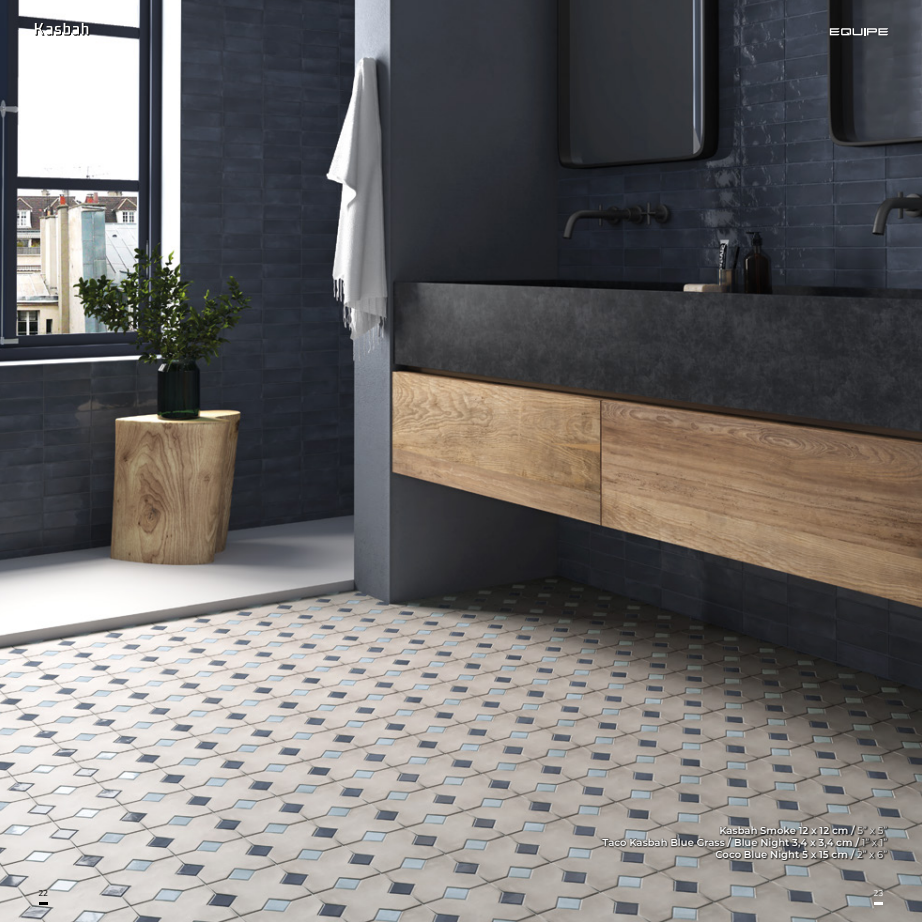
<style>
.page{position:relative;width:922px;height:922px;background:#fff}
.page>*{position:absolute;margin:0;border:0;box-sizing:border-box;transform-origin:0 0}
.datos_ambiente{font:600 10px "Montserrat";color:#fff}
.t1{font:8.75px "Titillium Web";color:#000}
.t2{font:8.75px "Titillium Web";color:#fff}
.s1{font-weight:400}
</style>
<div class="page">
<img style="left:0;top:0;width:921px;height:921px">
<div style="left:601px;top:824px;width:287px;height:37px;background:#000;opacity:.75"></div>
<svg style="left:873px;top:901px;width:9px;height:3px"></svg>
<div style="left:825px;top:24px;width:66px;height:15px;background:#000;opacity:.45"></div>
<svg style="left:829px;top:28px;width:59px;height:7px"></svg>
<svg style="left:39px;top:901px;width:9px;height:3px"></svg>
<svg style="left:35px;top:23px;width:54px;height:12px"></svg>
<p class="datos_ambiente" style="left:719px;top:823px;width:169px">Kasbah Smoke 12 x 12 cm / <span class="s1">5” x 5”</span></p>
<p class="datos_ambiente" style="left:602px;top:835px;width:286px">Taco Kasbah Blue Grass / Blue Night 3,4 x 3,4 cm / <span class="s1">1” x 1”</span></p>
<p class="datos_ambiente" style="left:715px;top:847px;width:173px">Coco Blue Night 5 x 15 cm / <span class="s1">2” x 6”</span></p>
<p class="t1" style="left:38px;top:886px;width:11px">22</p>
<p class="t2" style="left:873px;top:886px;width:11px">23</p>
</div>
